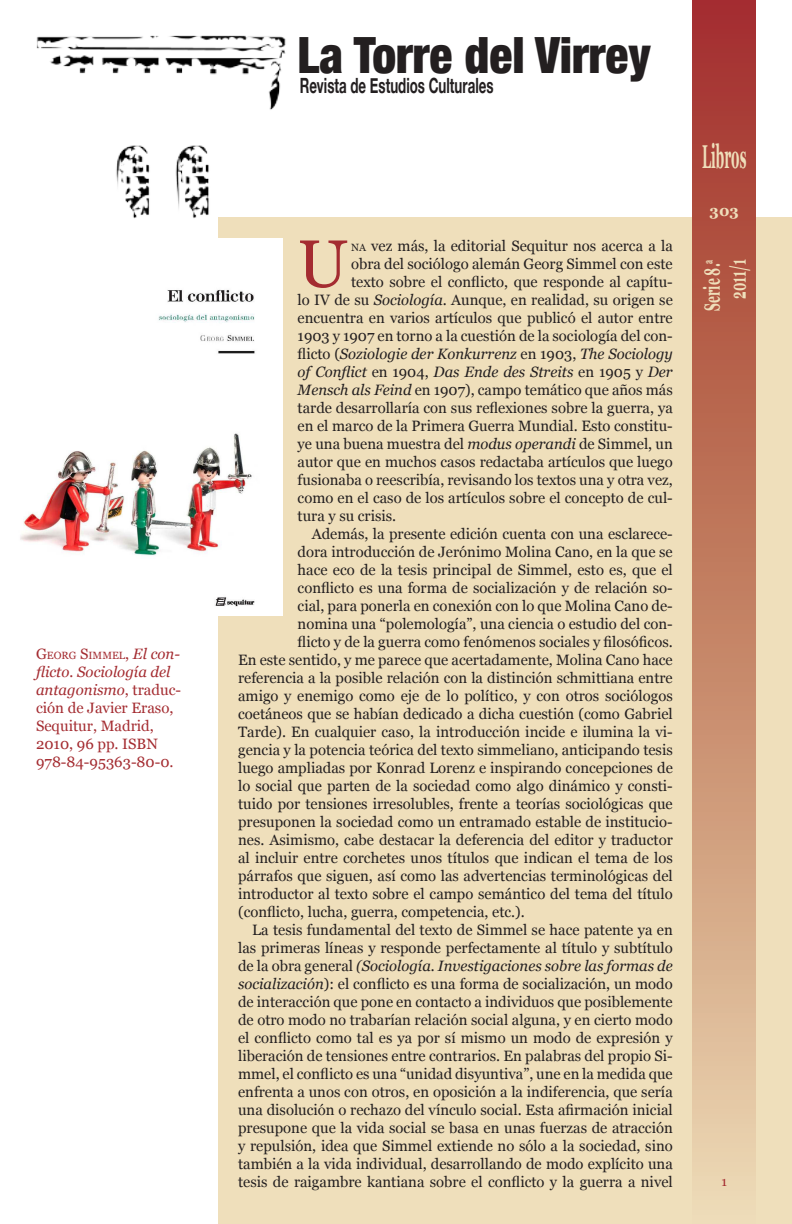
<style>
.page{position:relative;width:792px;height:1224px;background:#fff}
.page>*{position:absolute;margin:0;border:0;box-sizing:border-box;transform-origin:0 0}
.t1{font:66.9px "Georgia";color:#a42c31}
.t2{font:900 condensed 50px "Helvetica Neue";color:#231f20;scale:.95 1}
.t3{font:700 33px "Georgia";color:#efdfbb;scale:.4 1}
.t4{font:700 22px "Georgia";color:#efdfbb;scale:.55 1}
.t5{font:700 21px "Helvetica Neue";color:#231f20;scale:.63 1}
.t6{font:15px/18px "Georgia";color:#231f20;text-align:justify}
.t7{font:15px/18px "Georgia";color:#a42c31}
.t8{font:italic 15px "Georgia";color:#231f20}
.t9{font:700 15px "Georgia";color:#efdfbb}
.t10{font:10.5px "Georgia";color:#a42c31}
.s1{font-size:15px}
.s2{font-style:italic;font-size:15px}
.s3{font-style:italic}
.s4{font-size:10.5px}
.s5{font-style:normal}
</style>
<div class="page">
<div style="left:218px;top:217px;width:574px;height:1007px;background:#efdfbb"></div>
<div style="left:693px;top:0;width:63px;height:1224px;background:linear-gradient(to bottom,#a02d24,#ead9ae)"></div>
<img style="left:36px;top:35px;width:250px;height:184px">
<img style="left:20px;top:238px;width:263px;height:378px">
<svg style="left:722px;top:1179px;width:5px;height:7px"></svg>
<p class="t10" style="left:36px;top:650px;width:145px"><span class="s1">G</span>eorg <span class="s1">S</span>immel<span class="s1">,</span> <span class="s2">El con-</span></p>
<p class="t7" style="left:36px;top:663px;width:147px"><span class="s3">flicto. Sociología del antagonismo</span>, traduc&shy;ción de Javier Eraso,<br>Sequitur, Madrid,<br>2010, 96 pp. ISBN<br>978-84-95363-80-0.</p>
<p class="t2" style="left:298px;top:25px;width:373px">La Torre del Virrey</p>
<p class="t5" style="left:300px;top:73px;width:309px">Revista de Estudios Culturales</p>
<p class="t1" style="left:298px;top:226px;width:52px">U</p>
<p class="t6" style="left:351px;top:237px;width:323px"><span class="s4">na</span> vez más, la editorial Sequitur nos acerca a la</p>
<p class="t6" style="left:351px;top:255px;width:323px">obra del sociólogo alemán Georg Simmel con este</p>
<p class="t6" style="left:351px;top:273px;width:323px">texto sobre el conflicto, que responde al capítu-</p>
<p class="t6" style="left:298px;top:291px;width:377px">lo IV de su <span class="s3">Sociología</span>. Aunque, en realidad, su origen se</p>
<p class="t6" style="left:298px;top:309px;width:377px">encuentra en varios artículos que publicó el autor entre</p>
<p class="t6" style="left:298px;top:327px;width:377px">1903 y 1907 en torno a la cuestión de la sociología del con-</p>
<p class="t8" style="left:298px;top:345px;width:377px"><span class="s5">flicto (</span>Soziologie der Konkurrenz <span class="s5">en 1903,</span> The Sociology</p>
<p class="t8" style="left:298px;top:363px;width:377px">of Conflict <span class="s5">en 1904,</span> Das Ende des Streits <span class="s5">en 1905 y</span> Der</p>
<p class="t6" style="left:298px;top:381px;width:377px"><span class="s3">Mensch als Feind</span> en 1907), campo temático que años más</p>
<p class="t6" style="left:298px;top:399px;width:377px">tarde desarrollaría con sus reflexiones sobre la guerra, ya</p>
<p class="t6" style="left:298px;top:417px;width:377px">en el marco de la Primera Guerra Mundial. Esto constitu-</p>
<p class="t6" style="left:298px;top:435px;width:377px">ye una buena muestra del <span class="s3">modus operandi</span> de Simmel, un</p>
<p class="t6" style="left:298px;top:453px;width:377px">autor que en muchos casos redactaba artículos que luego</p>
<p class="t6" style="left:298px;top:471px;width:377px">fusionaba o reescribía, revisando los textos una y otra vez,</p>
<p class="t6" style="left:298px;top:489px;width:377px">como en el caso de los artículos sobre el concepto de cul-</p>
<p class="t6" style="left:298px;top:507px;width:100px">tura y su crisis.</p>
<p class="t6" style="left:312px;top:525px;width:363px">Además, la presente edición cuenta con una esclarece-</p>
<p class="t6" style="left:298px;top:543px;width:377px">dora introducción de Jerónimo Molina Cano, en la que se</p>
<p class="t6" style="left:298px;top:561px;width:377px">hace eco de la tesis principal de Simmel, esto es, que el</p>
<p class="t6" style="left:298px;top:579px;width:377px">conflicto es una forma de socialización y de relación so-</p>
<p class="t6" style="left:298px;top:597px;width:377px">cial, para ponerla en conexión con lo que Molina Cano de-</p>
<p class="t6" style="left:298px;top:615px;width:377px">nomina una “polemología”, una ciencia o estudio del con-</p>
<p class="t6" style="left:298px;top:633px;width:377px">flicto y de la guerra como fenómenos sociales y filosóficos.</p>
<p class="t6" style="left:238px;top:651px;width:436px">En este sentido, y me parece que acertadamente, Molina Cano hace</p>
<p class="t6" style="left:238px;top:669px;width:436px">referencia a la posible relación con la distinción schmittiana entre</p>
<p class="t6" style="left:238px;top:687px;width:436px">amigo y enemigo como eje de lo político, y con otros sociólogos</p>
<p class="t6" style="left:238px;top:705px;width:436px">coetáneos que se habían dedicado a dicha cuestión (como Gabriel</p>
<p class="t6" style="left:238px;top:723px;width:436px">Tarde). En cualquier caso, la introducción incide e ilumina la vi-</p>
<p class="t6" style="left:238px;top:741px;width:436px">gencia y la potencia teórica del texto simmeliano, anticipando tesis</p>
<p class="t6" style="left:238px;top:759px;width:436px">luego ampliadas por Konrad Lorenz e inspirando concepciones de</p>
<p class="t6" style="left:238px;top:777px;width:436px">lo social que parten de la sociedad como algo dinámico y consti-</p>
<p class="t6" style="left:238px;top:795px;width:436px">tuido por tensiones irresolubles, frente a teorías sociológicas que</p>
<p class="t6" style="left:238px;top:813px;width:436px">presuponen la sociedad como un entramado estable de institucio-</p>
<p class="t6" style="left:238px;top:831px;width:436px">nes. Asimismo, cabe destacar la deferencia del editor y traductor</p>
<p class="t6" style="left:238px;top:849px;width:436px">al incluir entre corchetes unos títulos que indican el tema de los</p>
<p class="t6" style="left:238px;top:867px;width:436px">párrafos que siguen, así como las advertencias terminológicas del</p>
<p class="t6" style="left:238px;top:885px;width:436px">introductor al texto sobre el campo semántico del tema del título</p>
<p class="t6" style="left:238px;top:903px;width:288px">(conflicto, lucha, guerra, competencia, etc.).</p>
<p class="t6" style="left:238px;top:921px;width:436px;text-indent:14px">La tesis fundamental del texto de Simmel se hace patente ya en las primeras líneas y responde perfectamente al título y subtítulo de la obra general <span class="s3">(Sociología. Investigaciones sobre las formas de socialización</span>): el conflicto es una forma de socialización, un modo de interacción que pone en contacto a individuos que posiblemente de otro modo no trabarían relación social alguna, y en cierto modo el conflicto como tal es ya por sí mismo un modo de expresión y liberación de tensiones entre contrarios. En palabras del propio Si&shy;mmel, el conflicto es una “unidad disyuntiva”, une en la medida que enfrenta a unos con otros, en oposición a la indiferencia, que sería una disolución o rechazo del vínculo social. Esta afirmación inicial presupone que la vida social se basa en unas fuerzas de atracción y repulsión, idea que Simmel extiende no sólo a la sociedad, sino también a la vida individual, desarrollando de modo explícito una tesis de raigambre kantiana sobre el conflicto y la guerra a nivel</p>
<p class="t3" style="left:702px;top:138px;width:112px">Libros</p>
<p class="t9" style="left:710px;top:202px;width:31px">303</p>
<p class="t4" style="left:700px;top:311px;width:95px;rotate:-90deg">Serie 8.<sup>a</sup></p>
<p class="t4" style="left:726px;top:299px;width:73px;rotate:-90deg">2011/1</p>
</div>
